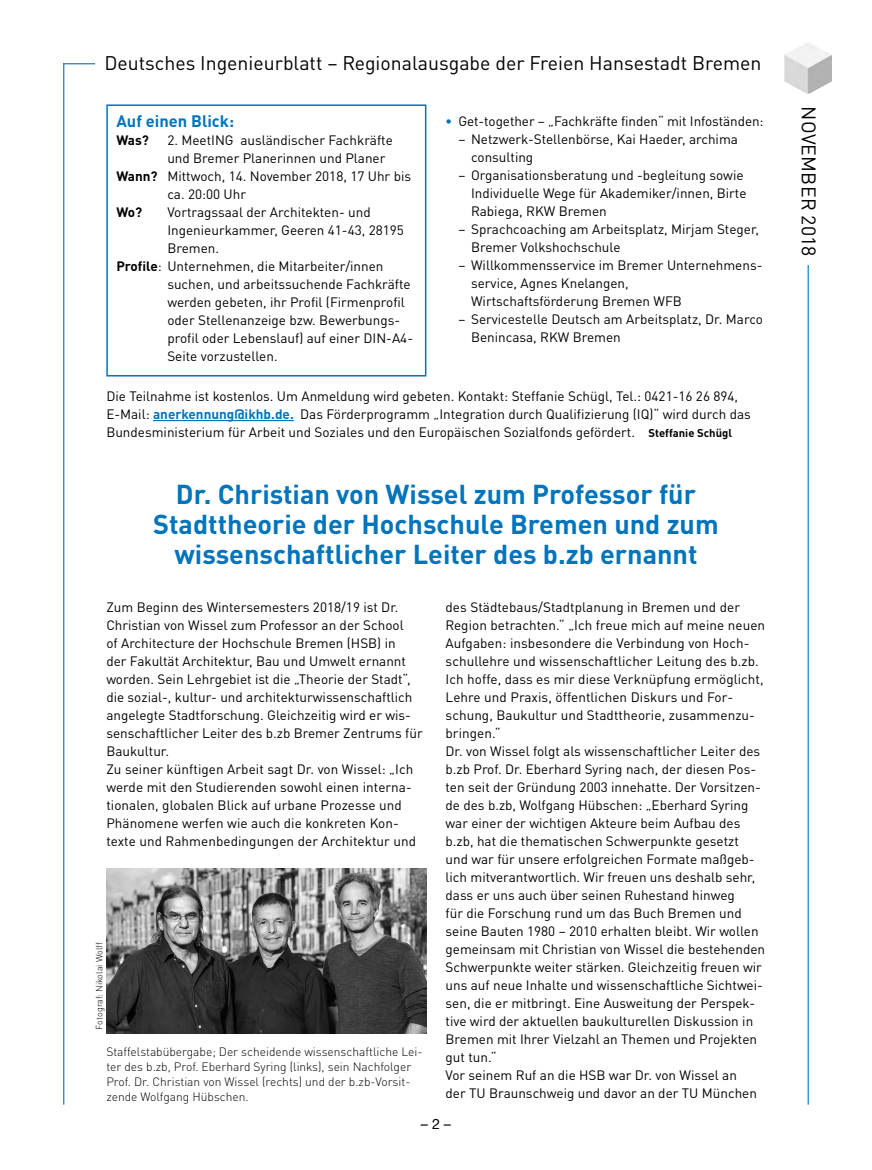
<style>
.page{position:relative;width:872px;height:1170px;background:#fff}
.page>*{position:absolute;margin:0;border:0;box-sizing:border-box;transform-origin:0 0}
.t1{font:700 27px/30px "DINOT";color:#0074bc;text-align:center}
.t2{font:19.5px "DINOT";color:#000}
.t3{font:700 16.5px "DINOT";color:#0074bc}
.t4{font:14.25px "Helvetica Neue LT Std";color:#000}
.t5{font:13.5px/18px "DINOT";color:#000}
.t6{font:700 13.5px "DINOT";color:#000}
.t7{font:300 12px/15px "DINOT";color:#000}
.t8{font:300 9px "DINOT";color:#000}
.s1{font-weight:700}
.s2{font-weight:700;color:#0074bc}
.s3{font-weight:700;font-size:11.25px}
</style>
<div class="page">
<hr style="left:807px;top:222px;width:1px;height:882px;background:#0074bc">
<hr style="left:63px;top:63px;width:1px;height:1041px;background:#0074bc">
<hr style="left:63px;top:63px;width:32px;height:1px;background:#0074bc">
<div style="left:797px;top:106px;width:24px;height:158px;background:#fff"></div>
<img style="left:784px;top:43px;width:48px;height:51px">
<div style="left:106px;top:104px;width:320px;height:272px;border:2px solid #0074bc"></div>
<hr style="left:153px;top:420px;width:141px;height:1px;background:#0074bc">
<img style="left:106px;top:868px;width:320px;height:165px">
<h2 class="t2" style="left:104px;top:51px;width:658px">Deutsches Ingenieurblatt – Regionalausgabe der Freien Hansestadt Bremen</h2>
<p class="t3" style="left:116px;top:110px;width:119px">Auf einen Blick:</p>
<p class="t6" style="left:116px;top:131px;width:34px">Was?</p>
<p class="t5" style="left:167px;top:131px;width:227px">2. MeetING ausländischer Fachkräfte</p>
<p class="t5" style="left:167px;top:149px;width:219px">und Bremer Planerinnen und Planer</p>
<p class="t5" style="left:116px;top:167px;width:296px"><span class="s1">Wann?</span> Mittwoch, 14. November 2018, 17 Uhr bis</p>
<p class="t5" style="left:167px;top:185px;width:80px">ca. 20:00 Uhr</p>
<p class="t6" style="left:116px;top:203px;width:27px">Wo?</p>
<p class="t5" style="left:167px;top:203px;width:205px">Vortragssaal der Architekten- und</p>
<p class="t5" style="left:167px;top:221px;width:238px">Ingenieurkammer, Geeren 41-43, 28195</p>
<p class="t5" style="left:167px;top:239px;width:53px">Bremen.</p>
<p class="t5" style="left:116px;top:257px;width:269px"><span class="s1">Profile</span>: Unternehmen, die Mitarbeiter/innen</p>
<p class="t5" style="left:167px;top:275px;width:245px">suchen, und arbeitssuchende Fachkräfte</p>
<p class="t5" style="left:167px;top:293px;width:239px">werden gebeten, ihr Profil (Firmenprofil</p>
<p class="t5" style="left:167px;top:311px;width:234px">oder Stellenanzeige bzw. Bewerbungs-</p>
<p class="t5" style="left:167px;top:329px;width:247px">profil oder Lebenslauf) auf einer DIN-A4-</p>
<p class="t5" style="left:167px;top:347px;width:112px">Seite vorzustellen.</p>
<p class="t5" style="left:445px;top:112px;width:319px"><span class="s2">•</span> Get-together – „Fachkräfte finden“ mit Infoständen:</p>
<p class="t5" style="left:471px;top:130px;width:268px;text-indent:-13px">– Netzwerk-Stellenbörse, Kai Haeder, archima consulting</p>
<p class="t5" style="left:471px;top:166px;width:277px;text-indent:-13px">– Organisationsberatung und -begleitung sowie<br>Individuelle Wege für Akademiker/innen, Birte<br>Rabiega, RKW Bremen</p>
<p class="t5" style="left:471px;top:220px;width:290px;text-indent:-13px">– Sprachcoaching am Arbeitsplatz, Mirjam Steger,<br>Bremer Volkshochschule</p>
<p class="t5" style="left:471px;top:256px;width:293px;text-indent:-13px">– Willkommensservice im Bremer Unternehmens&shy;service, Agnes Knelangen,<br>Wirtschaftsförderung Bremen WFB</p>
<p class="t5" style="left:471px;top:310px;width:293px;text-indent:-13px">– Servicestelle Deutsch am Arbeitsplatz, Dr. Marco<br>Benincasa, RKW Bremen</p>
<p class="t5" style="left:106px;top:386px;width:646px">Die Teilnahme ist kostenlos. Um Anmeldung wird gebeten. Kontakt: Steffanie Schügl, Tel.: 0421-16 26 894,<br>E-Mail: <span class="s2">anerkennung@ikhb.de.</span> Das Förderprogramm „Integration durch Qualifizierung (IQ)“ wird durch das<br>Bundesministerium für Arbeit und Soziales und den Europäischen Sozialfonds gefördert. <span class="s3">Steffanie Schügl</span></p>
<h1 class="t1" style="left:153px;top:478px;width:567px">Dr. Christian von Wissel zum Professor für<br>Stadttheorie der Hochschule Bremen und zum wissenschaftlicher Leiter des b.zb ernannt</h1>
<p class="t5" style="left:106px;top:598px;width:318px">Zum Beginn des Wintersemesters 2018/19 ist Dr.<br>Christian von Wissel zum Professor an der School<br>of Architecture der Hochschule Bremen (HSB) in<br>der Fakultät Architektur, Bau und Umwelt ernannt worden. Sein Lehrgebiet ist die „Theorie der Stadt“, die sozial-, kultur- und architekturwissenschaftlich angelegte Stadtforschung. Gleichzeitig wird er wis&shy;senschaftlicher Leiter des b.zb Bremer Zentrums für Baukultur.<br>Zu seiner künftigen Arbeit sagt Dr. von Wissel: „Ich werde mit den Studierenden sowohl einen interna&shy;tionalen, globalen Blick auf urbane Prozesse und Phänomene werfen wie auch die konkreten Kon&shy;texte und Rahmenbedingungen der Architektur und</p>
<p class="t5" style="left:445px;top:598px;width:321px">des Städtebaus/Stadtplanung in Bremen und der Region betrachten.“ „Ich freue mich auf meine neuen Aufgaben: insbesondere die Verbindung von Hoch&shy;schullehre und wissenschaftlicher Leitung des b.zb.<br>Ich hoffe, dass es mir diese Verknüpfung ermöglicht, Lehre und Praxis, öffentlichen Diskurs und For&shy;schung, Baukultur und Stadttheorie, zusammenzu&shy;bringen.“<br>Dr. von Wissel folgt als wissenschaftlicher Leiter des b.zb Prof. Dr. Eberhard Syring nach, der diesen Pos‑ ten seit der Gründung 2003 innehatte. Der Vorsitzen&shy;de des b.zb, Wolfgang Hübschen: „Eberhard Syring war einer der wichtigen Akteure beim Aufbau des b.zb, hat die thematischen Schwerpunkte gesetzt<br>und war für unsere erfolgreichen Formate maßgeb&shy;lich mitverantwortlich. Wir freuen uns deshalb sehr, dass er uns auch über seinen Ruhestand hinweg<br>für die Forschung rund um das Buch Bremen und seine Bauten 1980 – 2010 erhalten bleibt. Wir wollen gemeinsam mit Christian von Wissel die bestehenden Schwerpunkte weiter stärken. Gleichzeitig freuen wir uns auf neue Inhalte und wissenschaftliche Sichtwei&shy;sen, die er mitbringt. Eine Ausweitung der Perspek&shy;tive wird der aktuellen baukulturellen Diskussion in Bremen mit Ihrer Vielzahl an Themen und Projekten gut tun.“<br>Vor seinem Ruf an die HSB war Dr. von Wissel an<br>der TU Braunschweig und davor an der TU München</p>
<p class="t8" style="left:94px;top:1029px;width:89px;rotate:-90deg">Fotograf: Nikolai Wolff</p>
<p class="t7" style="left:106px;top:1044px;width:318px">Staffelstabübergabe; Der scheidende wissenschaftliche Lei&shy;ter des b.zb, Prof. Eberhard Syring (links), sein Nachfolger Prof. Dr. Christian von Wissel (rechts) und der b.zb-Vorsit&shy;zende Wolfgang Hübschen.</p>
<p class="t4" style="left:421px;top:1115px;width:32px">– 2 –</p>
<h2 class="t2" style="left:821px;top:106px;width:151px;rotate:90deg">NOVEMBER 2018</h2>
</div>
